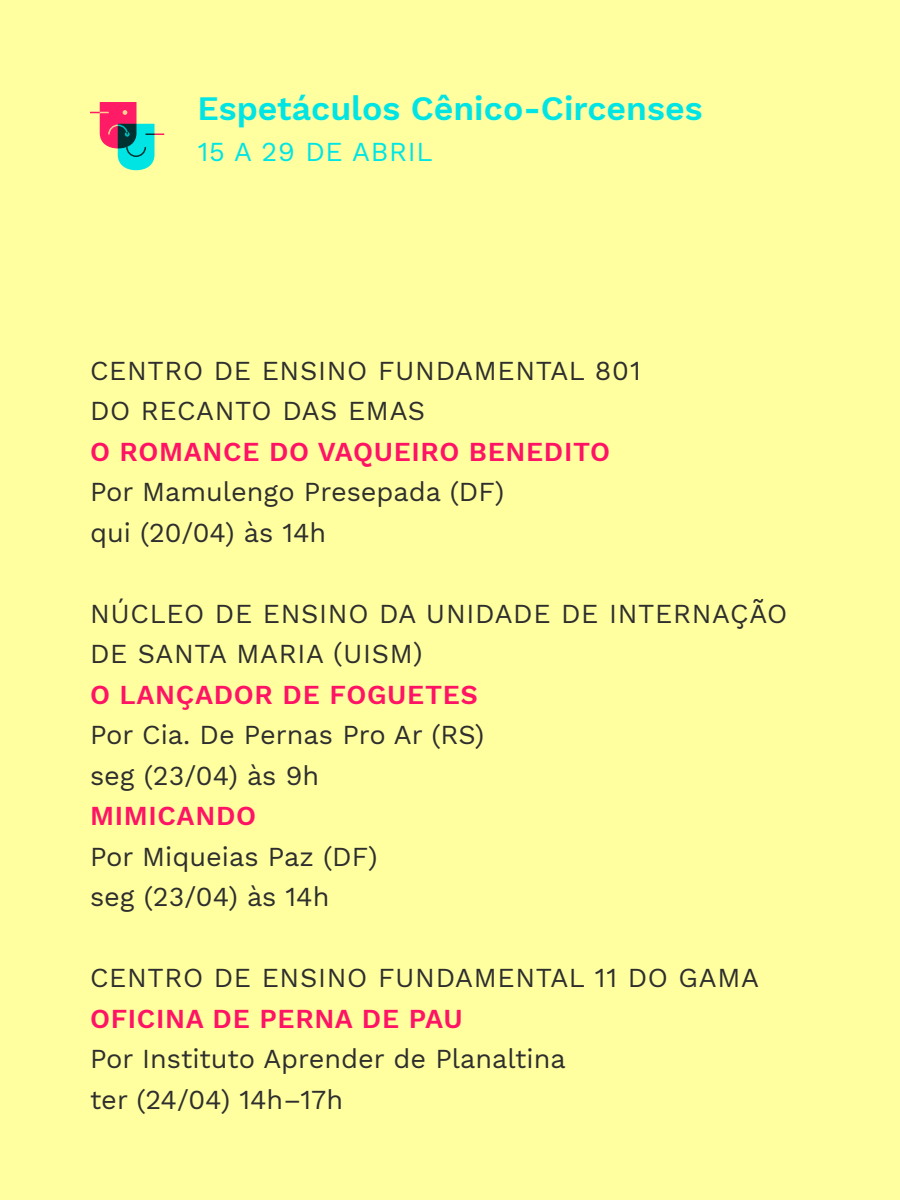
<style>
.page{position:relative;width:900px;height:1200px;background:#ffffa0}
.page>*{position:absolute;margin:0;border:0;box-sizing:border-box;transform-origin:0 0}
.t1{font:600 33.75px "Work Sans";color:#00e4e4}
.t2{font:27px/40.5px "Work Sans";color:#2e2e2e}
.t3{font:27px/40.5px "Work Sans";letter-spacing:.025em;color:#2e2e2e}
.t4{font:600 27px "Work Sans";letter-spacing:.025em;color:#ff1364}
.t5{font:27px "Work Sans";letter-spacing:.025em;color:#00e4e4}
</style>
<div class="page">
<svg style="left:90px;top:102px;width:74px;height:68px"></svg>
<p class="t1" style="left:197px;top:89px;width:507px">Espetáculos Cênico-Circenses</p>
<p class="t5" style="left:197px;top:135px;width:237px">15 A 29 DE ABRIL</p>
<p class="t3" style="left:90px;top:351px;width:552px">CENTRO DE ENSINO FUNDAMENTAL 801<br>DO RECANTO DAS EMAS</p>
<p class="t4" style="left:90px;top:436px;width:522px">O ROMANCE DO VAQUEIRO BENEDITO</p>
<p class="t2" style="left:90px;top:473px;width:416px">Por Mamulengo Presepada (DF) qui (20/04) às 14h</p>
<p class="t3" style="left:90px;top:594px;width:699px">NÚCLEO DE ENSINO DA UNIDADE DE INTERNAÇÃO<br>DE SANTA MARIA (UISM)</p>
<p class="t4" style="left:90px;top:679px;width:389px">O LANÇADOR DE FOGUETES</p>
<p class="t2" style="left:90px;top:716px;width:396px">Por Cia. De Pernas Pro Ar (RS) seg (23/04) às 9h</p>
<p class="t4" style="left:90px;top:800px;width:168px">MIMICANDO</p>
<p class="t2" style="left:90px;top:837px;width:289px">Por Miqueias Paz (DF) seg (23/04) às 14h</p>
<p class="t3" style="left:90px;top:959px;width:670px">CENTRO DE ENSINO FUNDAMENTAL 11 DO GAMA</p>
<p class="t4" style="left:90px;top:1003px;width:374px">OFICINA DE PERNA DE PAU</p>
<p class="t2" style="left:90px;top:1040px;width:477px">Por Instituto Aprender de Planaltina ter (24/04) 14h–17h</p>
</div>
